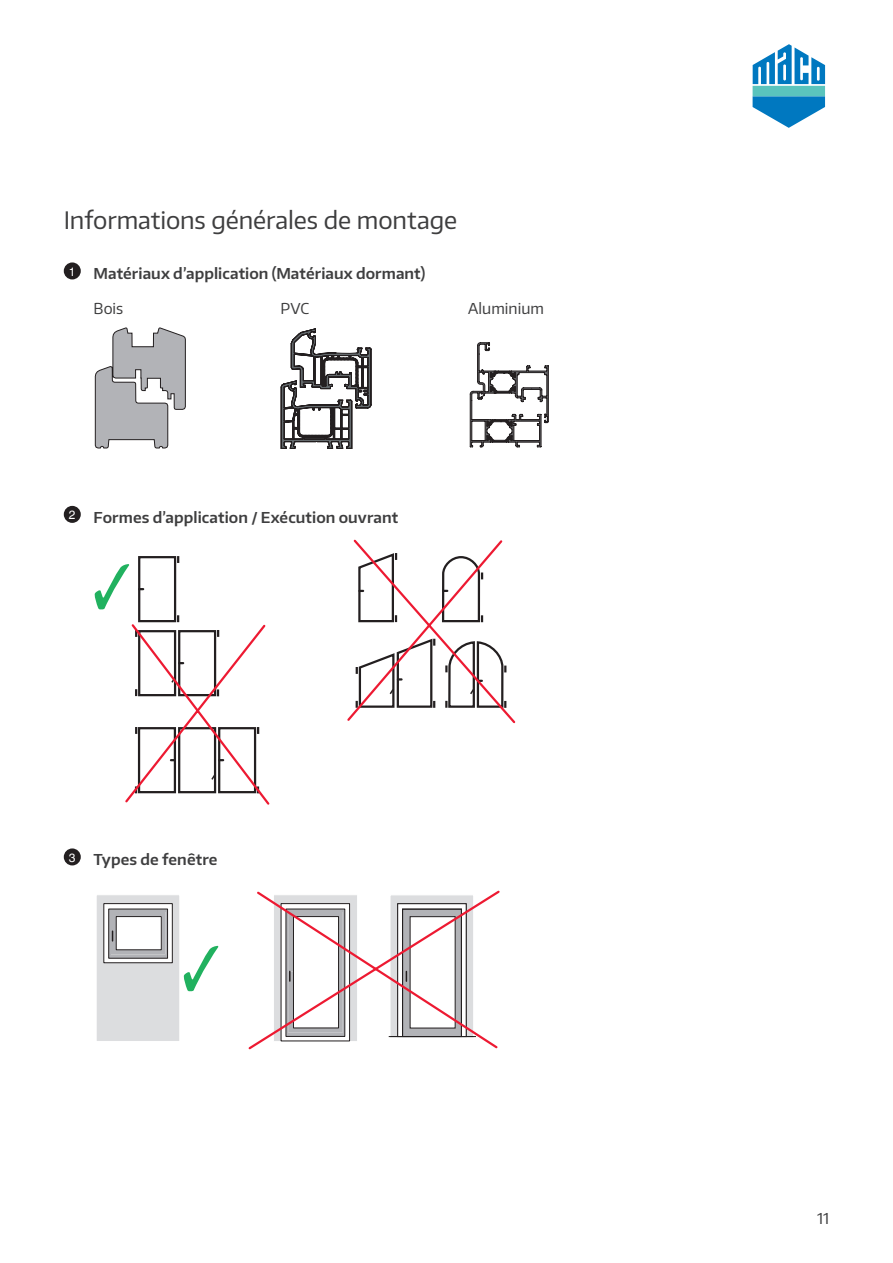
<style>
.page{position:relative;width:893px;height:1263px;background:#fff}
.page>*{position:absolute;margin:0;border:0;box-sizing:border-box;transform-origin:0 0}
.Headline{font:24px "Encode Sans Normal";letter-spacing:-.005em;color:#3e3e3f}
.Bodytext_Einzug{font:600 15px "Encode Sans Normal";letter-spacing:.005em;color:#3e3e3f}
.Bodytext{font:15px "Encode Sans Normal";letter-spacing:.005em;color:#3e3e3f}
.Kreissymbol{font:12px "Helvetica Linotype";color:#fff}
</style>
<div class="page">
<svg style="left:752px;top:44px;width:74px;height:84px"></svg>
<svg style="left:469px;top:342px;width:80px;height:106px"></svg>
<svg style="left:280px;top:328px;width:92px;height:121px"></svg>
<svg style="left:95px;top:328px;width:91px;height:121px"></svg>
<svg style="left:125px;top:540px;width:390px;height:265px"></svg>
<svg style="left:95px;top:564px;width:34px;height:46px"></svg>
<svg style="left:248px;top:891px;width:252px;height:158px"></svg>
<svg style="left:97px;top:895px;width:121px;height:146px"></svg>
<div style="left:64px;top:262px;width:17px;height:17px;background:#231f20;border-radius:50%"></div>
<div style="left:64px;top:506px;width:17px;height:17px;background:#231f20;border-radius:50%"></div>
<div style="left:64px;top:848px;width:17px;height:17px;background:#231f20;border-radius:50%"></div>
<p class="Headline" style="left:64px;top:204px;width:395px">Informations générales de montage</p>
<p class="Kreissymbol" style="left:69px;top:264px;width:8px">1</p>
<p class="Bodytext_Einzug" style="left:94px;top:264px;width:333px">Matériaux d’application (Matériaux dormant)</p>
<p class="Bodytext" style="left:94px;top:298px;width:31px">Bois</p>
<p class="Bodytext" style="left:281px;top:298px;width:30px">PVC</p>
<p class="Bodytext" style="left:468px;top:298px;width:77px">Aluminium</p>
<p class="Kreissymbol" style="left:69px;top:508px;width:8px">2</p>
<p class="Bodytext_Einzug" style="left:94px;top:507px;width:306px">Formes d’application / Exécution ouvrant</p>
<p class="Kreissymbol" style="left:69px;top:850px;width:8px">3</p>
<p class="Bodytext_Einzug" style="left:94px;top:850px;width:125px">Types de fenêtre</p>
<p class="Bodytext" style="left:817px;top:1209px;width:14px">11</p>
</div>
